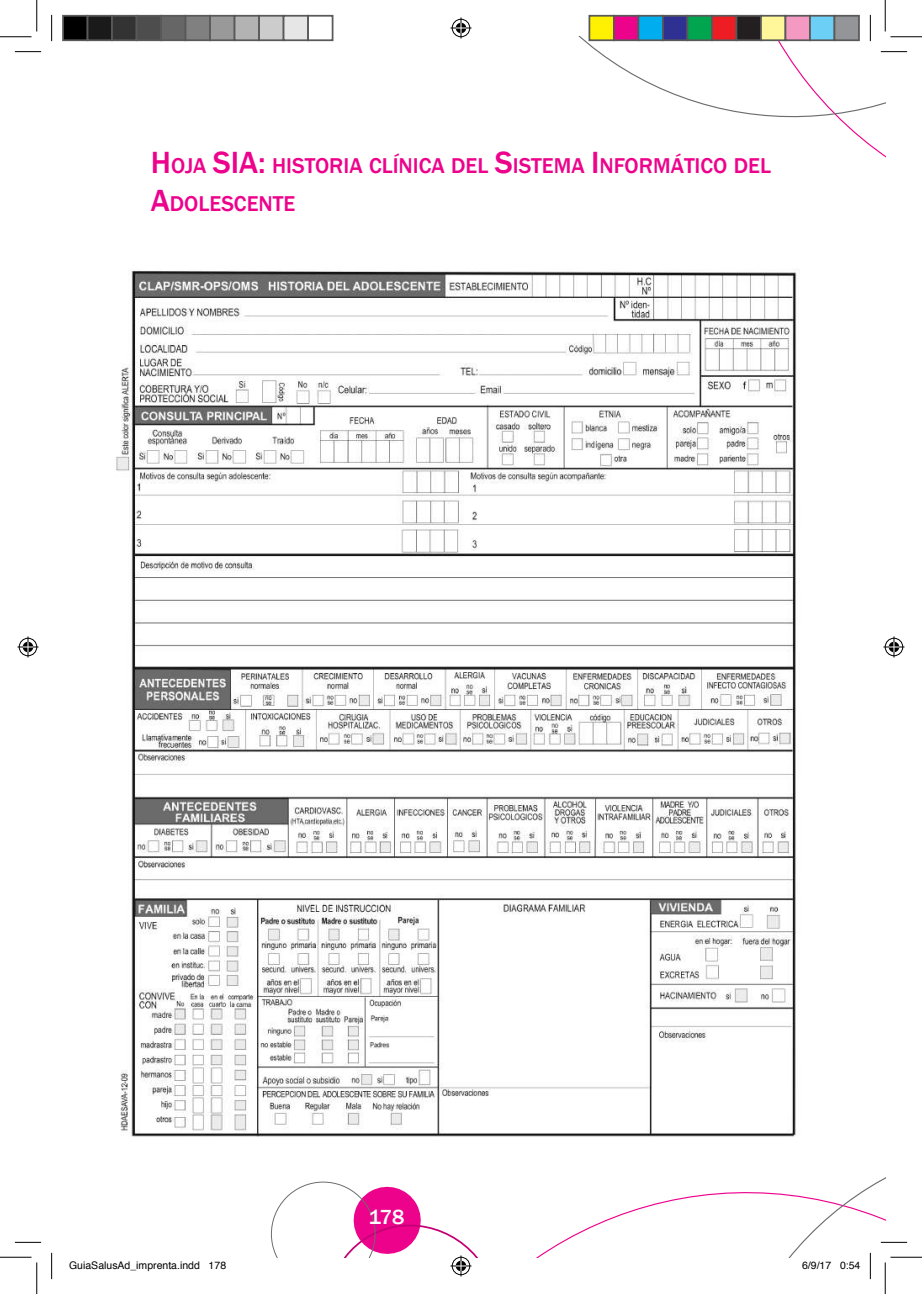
<style>
.page{position:relative;width:922px;height:1294px;background:#fff}
.page>*{position:absolute;margin:0;border:0;box-sizing:border-box;transform-origin:0 0}
.t1{font:500 22.05px/37.8px "Franklin Gothic";color:#ed028c}
.t2{font:500 21px "Franklin Gothic";color:#fff}
.t3{font:10.5px "Helvetica";color:#000}
.s1{font-size:31.5px}
</style>
<div class="page">
<svg style="left:579px;top:37px;width:102px;height:61px"></svg>
<img style="left:116px;top:270px;width:681px;height:867px">
<svg style="left:537px;top:1199px;width:136px;height:58px"></svg>
<svg style="left:15px;top:51px;width:26px;height:1px"></svg>
<svg style="left:15px;top:1242px;width:26px;height:1px"></svg>
<svg style="left:51px;top:15px;width:1px;height:26px"></svg>
<svg style="left:51px;top:1253px;width:1px;height:26px"></svg>
<svg style="left:681px;top:15px;width:226px;height:143px"></svg>
<hr style="left:890px;top:36px;width:32px;height:2px;background:#fff">
<hr style="left:884px;top:0;width:2px;height:32px;background:#fff">
<hr style="left:0;top:36px;width:32px;height:1px;background:#000">
<hr style="left:890px;top:36px;width:32px;height:1px;background:#000">
<hr style="left:0;top:1257px;width:32px;height:1px;background:#000">
<hr style="left:890px;top:1257px;width:32px;height:1px;background:#000">
<hr style="left:36px;top:0;width:1px;height:32px;background:#000">
<hr style="left:36px;top:1262px;width:1px;height:32px;background:#000">
<hr style="left:885px;top:0;width:1px;height:32px;background:#000">
<hr style="left:885px;top:1262px;width:1px;height:32px;background:#000">
<svg style="left:450px;top:18px;width:21px;height:21px"></svg>
<svg style="left:270px;top:1181px;width:209px;height:95px"></svg>
<svg style="left:18px;top:636px;width:21px;height:21px"></svg>
<svg style="left:883px;top:636px;width:21px;height:21px"></svg>
<div style="left:63px;top:16px;width:25px;height:24px;background:#000"></div>
<div style="left:62px;top:15px;width:26px;height:26px;border:2px solid #595959"></div>
<div style="left:88px;top:16px;width:24px;height:24px;background:#1a1a1a"></div>
<div style="left:87px;top:15px;width:26px;height:26px;border:2px solid #595959"></div>
<div style="left:112px;top:16px;width:25px;height:24px;background:#333"></div>
<div style="left:111px;top:15px;width:26px;height:26px;border:2px solid #595959"></div>
<div style="left:137px;top:16px;width:24px;height:24px;background:#4d4d4d"></div>
<div style="left:136px;top:15px;width:26px;height:26px;border:2px solid #595959"></div>
<div style="left:161px;top:16px;width:25px;height:24px;background:#666"></div>
<div style="left:160px;top:15px;width:26px;height:26px;border:2px solid #595959"></div>
<div style="left:186px;top:16px;width:24px;height:24px;background:#808080"></div>
<div style="left:185px;top:15px;width:26px;height:26px;border:2px solid #595959"></div>
<div style="left:210px;top:16px;width:25px;height:24px;background:#999"></div>
<div style="left:209px;top:15px;width:26px;height:26px;border:2px solid #595959"></div>
<div style="left:235px;top:16px;width:24px;height:24px;background:#b3b3b3"></div>
<div style="left:234px;top:15px;width:26px;height:26px;border:2px solid #595959"></div>
<div style="left:259px;top:16px;width:25px;height:24px;background:#ccc"></div>
<div style="left:258px;top:15px;width:26px;height:26px;border:2px solid #595959"></div>
<div style="left:284px;top:16px;width:24px;height:24px;background:#e6e6e6"></div>
<div style="left:283px;top:15px;width:26px;height:26px;border:2px solid #595959"></div>
<div style="left:307px;top:15px;width:26px;height:26px;border:2px solid #595959"></div>
<div style="left:589px;top:16px;width:25px;height:24px;background:#fff101"></div>
<div style="left:588px;top:15px;width:27px;height:26px;border:2px solid #595959"></div>
<div style="left:614px;top:16px;width:24px;height:24px;background:#ed028c"></div>
<div style="left:613px;top:15px;width:26px;height:26px;border:2px solid #595959"></div>
<div style="left:638px;top:16px;width:25px;height:24px;background:#00aeef"></div>
<div style="left:637px;top:15px;width:27px;height:26px;border:2px solid #595959"></div>
<div style="left:663px;top:16px;width:24px;height:24px;background:#2e3092"></div>
<div style="left:662px;top:15px;width:26px;height:26px;border:2px solid #595959"></div>
<div style="left:687px;top:16px;width:25px;height:24px;background:#00a54f"></div>
<div style="left:686px;top:15px;width:27px;height:26px;border:2px solid #595959"></div>
<div style="left:712px;top:16px;width:24px;height:24px;background:#ee1d23"></div>
<div style="left:711px;top:15px;width:26px;height:26px;border:2px solid #595959"></div>
<div style="left:736px;top:16px;width:25px;height:24px;background:#231f20"></div>
<div style="left:735px;top:15px;width:27px;height:26px;border:2px solid #595959"></div>
<div style="left:761px;top:16px;width:24px;height:24px;background:#fff79a"></div>
<div style="left:760px;top:15px;width:26px;height:26px;border:2px solid #595959"></div>
<div style="left:785px;top:16px;width:25px;height:24px;background:#f499c2"></div>
<div style="left:784px;top:15px;width:27px;height:26px;border:2px solid #595959"></div>
<div style="left:810px;top:16px;width:24px;height:24px;background:#6bcff6"></div>
<div style="left:809px;top:15px;width:26px;height:26px;border:2px solid #595959"></div>
<div style="left:834px;top:16px;width:25px;height:24px;background:#939598"></div>
<div style="left:833px;top:15px;width:27px;height:26px;border:2px solid #595959"></div>
<svg style="left:673px;top:1095px;width:234px;height:184px"></svg>
<p class="t1" style="left:151px;top:147px;width:622px"><span class="s1">H</span>OJA <span class="s1">SIA:</span> HISTORIA CLÍNICA DEL <span class="s1">S</span>ISTEMA <span class="s1">I</span> NFORMÁTICO DEL<br><span class="s1">A</span>DOLESCENTE</p>
<p class="t2" style="left:369px;top:1203px;width:37px">178</p>
<p class="t3" style="left:69px;top:1257px;width:158px">GuiaSalusAd_imprenta.indd 178</p>
<p class="t3" style="left:802px;top:1257px;width:60px">6/9/17 0:54</p>
</div>
